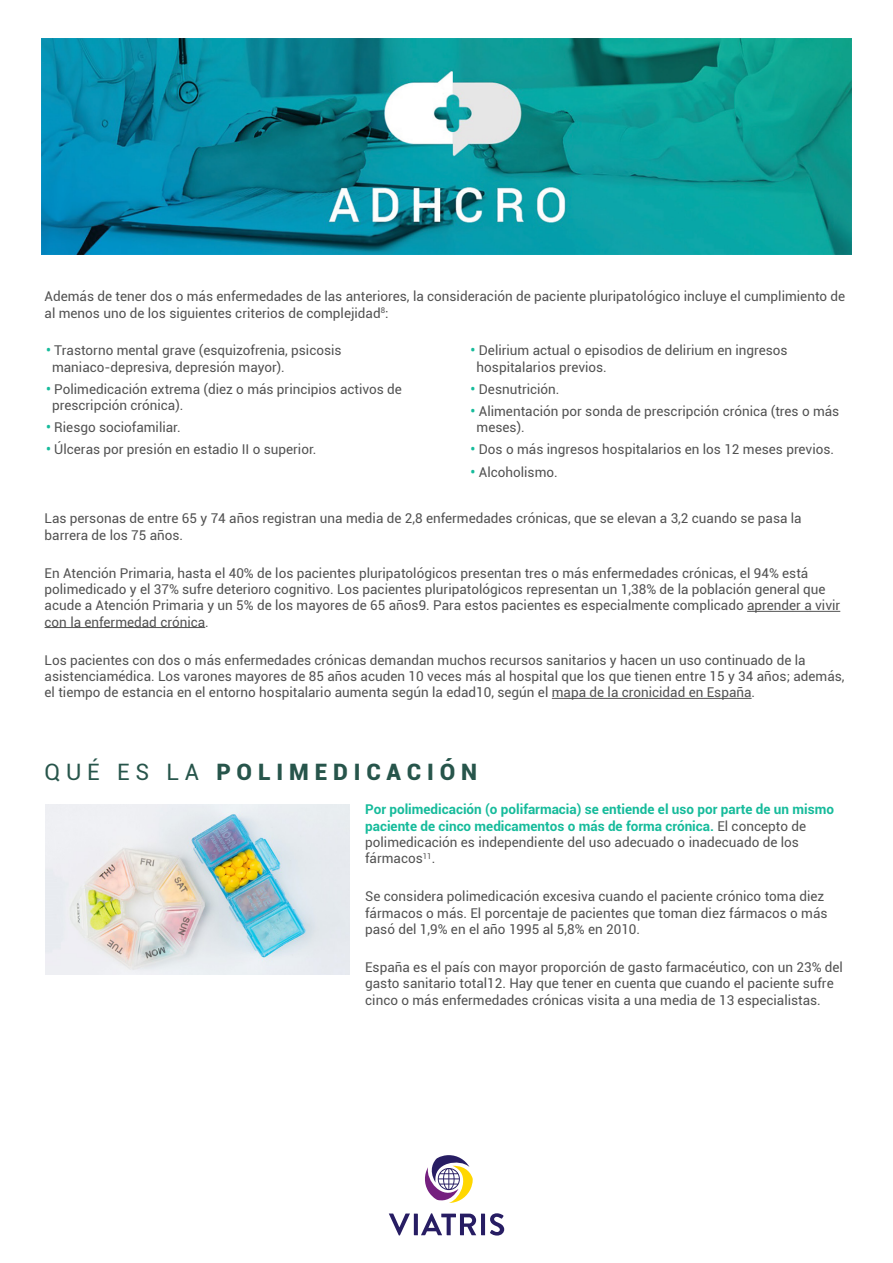
<style>
.page{position:relative;width:893px;height:1263px;background:#fff}
.page>*{position:absolute;margin:0;border:0;box-sizing:border-box;transform-origin:0 0}
.t1{font:900 22.65px "Roboto";letter-spacing:.26em;color:#27554b}
.t2{font:13.5px/16.2px "Roboto";color:#525252}
.t3{font:700 13.5px/16.2px "Roboto";color:#16bb9b}
.s1{font-weight:700;color:#16bb9b}
.s2{font-weight:400}
.s3{font-weight:400;color:#525252}
</style>
<div class="page">
<svg style="left:389px;top:1213px;width:115px;height:22px"></svg>
<svg style="left:425px;top:1155px;width:48px;height:48px"></svg>
<img style="left:41px;top:38px;width:810px;height:217px">
<hr style="left:747px;top:611px;width:93px;height:1px;background:#525252">
<hr style="left:45px;top:627px;width:160px;height:1px;background:#525252">
<hr style="left:552px;top:698px;width:200px;height:1px;background:#525252">
<img style="left:46px;top:804px;width:303px;height:171px">
<p class="t2" style="left:45px;top:288px;width:802px">Además de tener dos o más enfermedades de las anteriores, la consideración de paciente pluripatológico incluye el cumplimiento de al menos uno de los siguientes criterios de complejidad<sup>8</sup>:</p>
<p class="t2" style="left:52px;top:342px;width:291px;text-indent:-6px"><span class="s1">•</span> Trastorno mental grave (esquizofrenia, psicosis maniaco-depresiva, depresión mayor).</p>
<p class="t2" style="left:52px;top:380px;width:351px;text-indent:-6px"><span class="s1">•</span> Polimedicación extrema (diez o más principios activos de prescripción crónica).</p>
<p class="t2" style="left:46px;top:419px;width:136px"><span class="s1">•</span> Riesgo sociofamiliar.</p>
<p class="t2" style="left:46px;top:441px;width:272px"><span class="s1">•</span> Úlceras por presión en estadio II o superior.</p>
<p class="t2" style="left:477px;top:342px;width:313px;text-indent:-6px"><span class="s1">•</span> Delirium actual o episodios de delirium en ingresos hospitalarios previos.</p>
<p class="t2" style="left:471px;top:380px;width:90px"><span class="s1">•</span> Desnutrición.</p>
<p class="t2" style="left:477px;top:403px;width:364px;text-indent:-6px"><span class="s1">•</span> Alimentación por sonda de prescripción crónica (tres o más meses).</p>
<p class="t2" style="left:471px;top:441px;width:365px"><span class="s1">•</span> Dos o más ingresos hospitalarios en los 12 meses previos.</p>
<p class="t2" style="left:471px;top:463px;width:89px"><span class="s1">•</span> Alcoholismo.</p>
<p class="t2" style="left:45px;top:510px;width:759px">Las personas de entre 65 y 74 años registran una media de 2,8 enfermedades crónicas, que se elevan a 3,2 cuando se pasa la barrera de los 75 años.</p>
<p class="t2" style="left:45px;top:564px;width:797px">En Atención Primaria, hasta el 40% de los pacientes pluripatológicos presentan tres o más enfermedades crónicas, el 94% está polimedicado y el 37% sufre deterioro cognitivo. Los pacientes pluripatológicos representan un 1,38% de la población general que acude a Atención Primaria y un 5% de los mayores de 65 años9. Para estos pacientes es especialmente complicado aprender a vivir con la enfermedad crónica.</p>
<p class="t2" style="left:45px;top:651px;width:801px">Los pacientes con dos o más enfermedades crónicas demandan muchos recursos sanitarios y hacen un uso continuado de la asistenciamédica. Los varones mayores de 85 años acuden 10 veces más al hospital que los que tienen entre 15 y 34 años; además, el tiempo de estancia en el entorno hospitalario aumenta según la edad10, según el mapa de la cronicidad en España.</p>
<h1 class="t1" style="left:44px;top:756px;width:434px"><span class="s2">QUÉ ES LA</span> POLIMEDICACIÓN</h1>
<p class="t3" style="left:365px;top:801px;width:470px">Por polimedicación (o polifarmacia) se entiende el uso por parte de un mismo paciente de cinco medicamentos o más de forma crónica. <span class="s3">El concepto de polimedicación es independiente del uso adecuado o inadecuado de los fármacos</span><sup>11</sup><span class="s3">.</span></p>
<p class="t2" style="left:365px;top:888px;width:464px">Se considera polimedicación excesiva cuando el paciente crónico toma diez fármacos o más. El porcentaje de pacientes que toman diez fármacos o más pasó del 1,9% en el año 1995 al 5,8% en 2010.</p>
<p class="t2" style="left:365px;top:959px;width:479px">España es el país con mayor proporción de gasto farmacéutico, con un 23% del gasto sanitario total12. Hay que tener en cuenta que cuando el paciente sufre cinco o más enfermedades crónicas visita a una media de 13 especialistas.</p>
</div>
